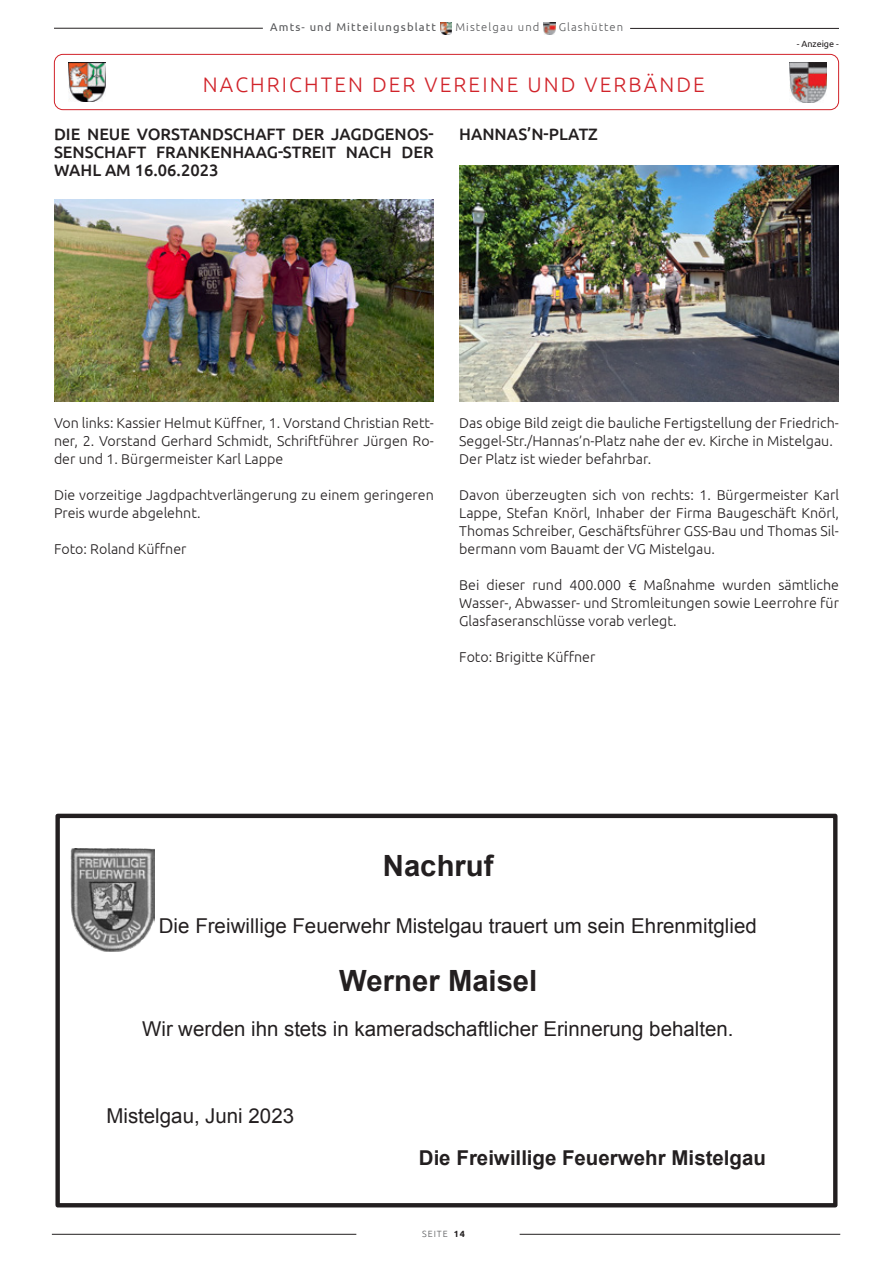
<style>
.page{position:relative;width:893px;height:1263px;background:#fff}
.page>*{position:absolute;margin:0;border:0;box-sizing:border-box;transform-origin:0 0}
.t1{font:700 29.25px "Arial";color:#231f20}
.t2{font:300 21px "Ubuntu";letter-spacing:.1em;color:#d1232a}
.t3{font:20.4px "Arial";color:#231f20}
.t4{font:700 20.4px "Arial";color:#231f20}
.t5{font:500 16.5px/18px "Ubuntu";color:#231f20;text-align:justify}
.t6{font:300 14.25px/18px "Ubuntu";color:#231f20;text-align:justify}
.t7{font:11.25px "Ubuntu";letter-spacing:.1em;color:#57585a}
.t8{font:300 11.25px "Ubuntu";letter-spacing:.095em;color:#57585a}
.t9{font:9px "Ubuntu";color:#231f20}
.t10{font:300 9px "Ubuntu";letter-spacing:.1em;color:#57585a}
.s1{font-weight:700;color:#231f20}
</style>
<div class="page">
<hr style="left:52px;top:1234px;width:304px;height:1px;background:#231f20">
<hr style="left:520px;top:1234px;width:320px;height:1px;background:#231f20">
<hr style="left:54px;top:28px;width:209px;height:1px;background:#231f20">
<hr style="left:630px;top:28px;width:209px;height:1px;background:#231f20">
<svg style="left:440px;top:22px;width:12px;height:12px"></svg>
<svg style="left:544px;top:22px;width:11px;height:13px"></svg>
<div style="left:54px;top:54px;width:785px;height:56px;border:1px solid #d1232a;border-radius:9px"></div>
<img style="left:69px;top:62px;width:36px;height:40px">
<img style="left:790px;top:62px;width:37px;height:41px">
<img style="left:54px;top:200px;width:380px;height:201px">
<img style="left:459px;top:166px;width:380px;height:235px">
<div style="left:55px;top:814px;width:782px;height:393px;border:4px solid #231f20"></div>
<img style="left:71px;top:849px;width:83px;height:102px">
<p class="t7" style="left:270px;top:20px;width:167px">Amts- und Mitteilungsblatt</p>
<p class="t8" style="left:455px;top:20px;width:85px">Mistelgau und</p>
<p class="t8" style="left:559px;top:20px;width:66px">Glashütten</p>
<p class="t2" style="left:203px;top:72px;width:503px">NACHRICHTEN DER VEREINE UND VERBÄNDE</p>
<p class="t5" style="left:54px;top:125px;width:381px">DIE NEUE VORSTANDSCHAFT DER JAGDGENOS-SENSCHAFT FRANKENHAAG-STREIT NACH DER WAHL AM 16.06.2023</p>
<p class="t5" style="left:459px;top:125px;width:140px">HANNAS’N-PLATZ</p>
<p class="t9" style="left:797px;top:39px;width:44px">- Anzeige -</p>
<p class="t6" style="left:54px;top:414px;width:381px">Von links: Kassier Helmut Küffner, 1. Vorstand Christian Rett&shy;ner, 2. Vorstand Gerhard Schmidt, Schriftführer Jürgen Ro&shy;der und 1. Bürgermeister Karl Lappe</p>
<p class="t6" style="left:54px;top:486px;width:381px">Die vorzeitige Jagdpachtverlängerung zu einem geringeren<br>Preis wurde abgelehnt.</p>
<p class="t6" style="left:54px;top:540px;width:134px">Foto: Roland Küffner</p>
<p class="t6" style="left:459px;top:414px;width:381px">Das obige Bild zeigt die bauliche Fertigstellung der Friedrich-<br>Seggel-Str./Hannas’n-Platz nahe der ev. Kirche in Mistelgau.</p>
<p class="t6" style="left:459px;top:450px;width:194px">Der Platz ist wieder befahrbar.</p>
<p class="t6" style="left:459px;top:486px;width:381px">Davon überzeugten sich von rechts: 1. Bürgermeister Karl Lappe, Stefan Knörl, Inhaber der Firma Baugeschäft Knörl, Thomas Schreiber, Geschäftsführer GSS-Bau und Thomas Sil&shy;bermann vom Bauamt der VG Mistelgau.</p>
<p class="t6" style="left:459px;top:576px;width:381px">Bei dieser rund 400.000 € Maßnahme wurden sämtliche Wasser-, Abwasser- und Stromleitungen sowie Leerrohre für Glasfaseranschlüsse vorab verlegt.</p>
<p class="t6" style="left:459px;top:648px;width:138px">Foto: Brigitte Küffner</p>
<p class="t1" style="left:383px;top:846px;width:112px">Nachruf</p>
<p class="t3" style="left:159px;top:912px;width:600px">Die Freiwillige Feuerwehr Mistelgau trauert um sein Ehrenmitglied</p>
<p class="t1" style="left:339px;top:961px;width:200px">Werner Maisel</p>
<p class="t3" style="left:142px;top:1015px;width:593px">Wir werden ihn stets in kameradschaftlicher Erinnerung behalten.</p>
<p class="t3" style="left:106px;top:1102px;width:189px">Mistelgau, Juni 2023</p>
<p class="t4" style="left:419px;top:1144px;width:349px">Die Freiwillige Feuerwehr Mistelgau</p>
<p class="t10" style="left:422px;top:1228px;width:44px">SEITE <span class="s1">14</span></p>
</div>
